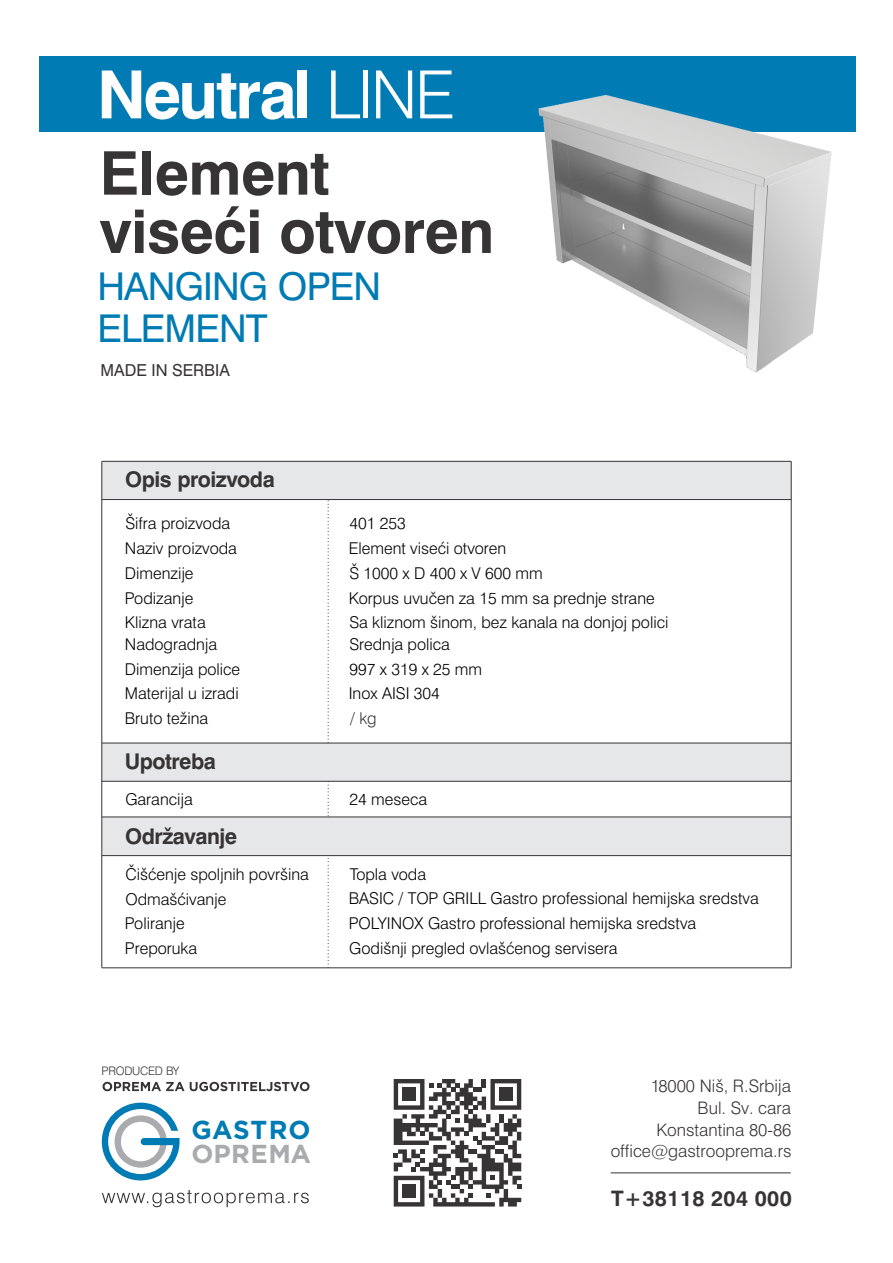
<style>
.page{position:relative;width:893px;height:1263px;background:#fff}
.page>*{position:absolute;margin:0;border:0;box-sizing:border-box;transform-origin:0 0}
.t1{font:700 66.45px "Swiss 721 BT";letter-spacing:-.04em;color:#fefefe}
.t2{font:700 60.3px/58.3px "Swiss 721 BT";letter-spacing:-.01em;color:#373435}
.t3{font:38.25px/41.5px "Swiss 721 BT";letter-spacing:-.02em;color:#007bb3}
.t4{font:700 25.95px "Gotham";letter-spacing:.035em;color:#007bb3}
.t5{font:700 25.95px "Gotham";letter-spacing:.015em;color:#a9abae}
.t6{font:700 21.6px "Swiss 721 BT";letter-spacing:-.025em;color:#373435}
.t7{font:700 21.3px "Swiss 721 BT";letter-spacing:.02em;color:#373435}
.t8{font:300 17.25px/21.8px "Swiss 721 BT";color:#373435;text-align:right}
.t9{font:16.5px "Swiss 721 BT";color:#373435}
.t10{font:300 16.2px/24.9px "Swiss 721 BT";color:#000}
.t11{font:300 16.2px "Swiss 721 BT";color:#373435}
.t12{font:300 11.7px "Swiss 721 BT";letter-spacing:-.02em;color:#373435}
.s1{font-weight:300}
</style>
<div class="page">
<hr style="left:611px;top:1172px;width:180px;height:1px;background:#373435">
<div style="left:40px;top:56px;width:816px;height:76px;background:#007bb3"></div>
<svg style="left:102px;top:1103px;width:78px;height:77px"></svg>
<svg style="left:102px;top:1190px;width:207px;height:17px"></svg>
<svg style="left:103px;top:1082px;width:207px;height:9px"></svg>
<svg style="left:394px;top:1079px;width:127px;height:127px"></svg>
<img style="left:538px;top:95px;width:294px;height:278px">
<div style="left:102px;top:743px;width:689px;height:38px;background:#e6e7e8"></div>
<div style="left:102px;top:817px;width:689px;height:39px;background:#e6e7e8"></div>
<svg style="left:328px;top:856px;width:1px;height:109px"></svg>
<svg style="left:328px;top:782px;width:1px;height:34px"></svg>
<hr style="left:102px;top:781px;width:689px;height:1px;background:#373435">
<hr style="left:102px;top:743px;width:689px;height:1px;background:#373435">
<hr style="left:102px;top:855px;width:689px;height:1px;background:#373435">
<hr style="left:102px;top:816px;width:689px;height:1px;background:#373435">
<hr style="left:102px;top:967px;width:689px;height:1px;background:#373435">
<div style="left:102px;top:461px;width:689px;height:38px;background:#e6e7e8"></div>
<svg style="left:328px;top:500px;width:1px;height:243px"></svg>
<hr style="left:102px;top:499px;width:689px;height:1px;background:#373435">
<hr style="left:791px;top:461px;width:1px;height:507px;background:#373435">
<hr style="left:101px;top:461px;width:1px;height:507px;background:#373435">
<hr style="left:102px;top:461px;width:689px;height:1px;background:#373435">
<h1 class="t1" style="left:97px;top:68px;width:360px">Neutral <span class="s1">LINE</span></h1>
<h2 class="t2" style="left:100px;top:150px;width:396px">Element viseći otvoren</h2>
<h3 class="t3" style="left:97px;top:270px;width:285px">HANGING OPEN<br>ELEMENT</h3>
<p class="t9" style="left:101px;top:363px;width:131px">MADE IN SERBIA</p>
<h3 class="t6" style="left:125px;top:471px;width:151px">Opis proizvoda</h3>
<p class="t10" style="left:125px;top:512px;width:114px">Šifra proizvoda<br>Naziv proizvoda<br>Dimenzije<br>Podizanje<br>Klizna vrata</p>
<p class="t10" style="left:349px;top:512px;width:321px">401 253<br>Element viseći otvoren<br>Š 1000 x D 400 x V 600 mm<br>Korpus uvučen za 15 mm sa prednje strane<br>Sa kliznom šinom, bez kanala na donjoj polici</p>
<p class="t10" style="left:125px;top:633px;width:117px">Nadogradnja<br>Dimenzija police</p>
<p class="t10" style="left:349px;top:633px;width:134px">Srednja polica<br>997 x 319 x 25 mm</p>
<p class="t10" style="left:125px;top:683px;width:115px">Materijal u izradi<br>Bruto težina</p>
<p class="t10" style="left:349px;top:683px;width:93px">Inox AISI 304</p>
<p class="t11" style="left:350px;top:712px;width:28px">/ kg</p>
<h3 class="t6" style="left:125px;top:752px;width:93px">Upotreba</h3>
<p class="t10" style="left:125px;top:789px;width:69px">Garancija</p>
<p class="t10" style="left:350px;top:788px;width:79px">24 meseca</p>
<h3 class="t6" style="left:125px;top:827px;width:113px">Održavanje</h3>
<p class="t10" style="left:125px;top:863px;width:185px">Čišćenje spoljnih površina<br>Odmašćivanje<br>Poliranje<br>Preporuka</p>
<p class="t10" style="left:349px;top:863px;width:411px">Topla voda<br>BASIC / TOP GRILL Gastro professional hemijska sredstva POLYINOX Gastro professional hemijska sredstva<br>Godišnji pregled ovlašćenog servisera</p>
<p class="t12" style="left:102px;top:1066px;width:79px">PRODUCED BY</p>
<h3 class="t4" style="left:191px;top:1118px;width:121px">GASTRO</h3>
<h3 class="t5" style="left:191px;top:1142px;width:121px">OPREMA</h3>
<p class="t8" style="left:611px;top:1077px;width:182px">18000 Niš, R.Srbija<br>Bul. Sv. cara<br>Konstantina 80-86 office@gastrooprema.rs</p>
<h3 class="t7" style="left:611px;top:1190px;width:182px">T+38118 204 000</h3>
</div>
